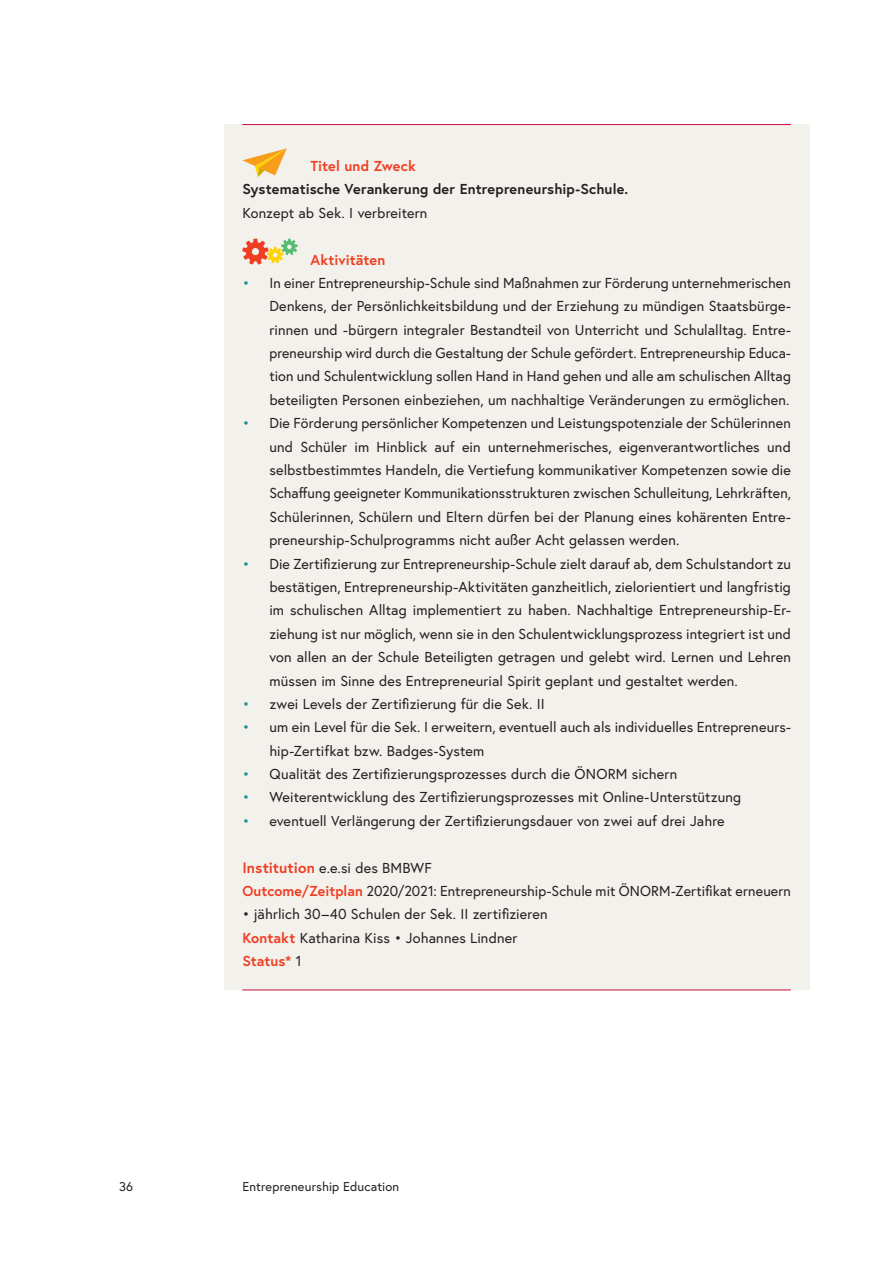
<style>
.page{position:relative;width:893px;height:1263px;background:#fff}
.page>*{position:absolute;margin:0;border:0;box-sizing:border-box;transform-origin:0 0}
.TExt_ohne_Abstand{font:14.4px/23.4px "Europa Austria";letter-spacing:.01em;color:#231f20;text-align:justify}
.Text_head_black{font:700 14.4px "Europa Austria";letter-spacing:.01em;color:#231f20}
.Text_head_black-2{font:14.4px "Europa Austria";letter-spacing:.01em;color:#231f20}
.H3_fett_kästchen{font:700 14.4px "Europa Austria";letter-spacing:.005em;color:#ef3e22}
.TExt_ohne_Abstand-2{font:700 14.4px "Europa Austria";letter-spacing:.005em;color:#ef3e22}
.t1{font:12.75px "Europa Austria";letter-spacing:.01em;color:#231f20}
.s1{color:#228c97}
.s2{font-weight:700;font-size:15px;color:#ef3e22}
.s3{font-weight:700;color:#ef3e22}
.s4{font-weight:400;color:#231f20}
</style>
<div class="page">
<div style="left:224px;top:124px;width:585px;height:865px;background:#f2f1ec"></div>
<hr style="left:242px;top:124px;width:549px;height:1px;background:#cd0d40">
<hr style="left:242px;top:989px;width:549px;height:1px;background:#cd0d40">
<svg style="left:242px;top:148px;width:45px;height:29px"></svg>
<svg style="left:242px;top:239px;width:56px;height:25px"></svg>
<h3 class="H3_fett_kästchen" style="left:310px;top:156px;width:107px">Titel und Zweck</h3>
<p class="Text_head_black" style="left:242px;top:179px;width:387px">Systematische Verankerung der Entrepreneurship-Schule.</p>
<p class="Text_head_black-2" style="left:242px;top:203px;width:187px">Konzept ab Sek. I verbreitern</p>
<h3 class="H3_fett_kästchen" style="left:310px;top:250px;width:77px">Aktivitäten</h3>
<p class="TExt_ohne_Abstand" style="left:269px;top:271px;width:523px;text-indent:-27px"><span class="s1">•</span> In einer Entrepreneurship-Schule sind Maßnahmen zur Förderung unternehmerischen Denkens, der Persönlichkeitsbildung und der Erziehung zu mündigen Staatsbürge&shy;rinnen und -bürgern integraler Bestandteil von Unterricht und Schulalltag. Entre&shy;preneurship wird durch die Gestaltung der Schule gefördert. Entrepreneurship Educa&shy;tion und Schulentwicklung sollen Hand in Hand gehen und alle am schulischen Alltag beteiligten Personen einbeziehen, um nachhaltige Veränderungen zu ermöglichen.</p>
<p class="TExt_ohne_Abstand" style="left:269px;top:411px;width:523px;text-indent:-27px"><span class="s1">•</span> Die Förderung persönlicher Kompetenzen und Leistungspotenziale der Schülerinnen und Schüler im Hinblick auf ein unternehmerisches, eigenverantwortliches und selbstbestimmtes Handeln, die Vertiefung kommunikativer Kompetenzen sowie die Schaffung geeigneter Kommunikationsstrukturen zwischen Schulleitung, Lehrkräften, Schülerinnen, Schülern und Eltern dürfen bei der Planung eines kohärenten Entre&shy;preneurship-Schulprogramms nicht außer Acht gelassen werden.</p>
<p class="TExt_ohne_Abstand" style="left:269px;top:551px;width:523px;text-indent:-27px"><span class="s1">•</span> Die Zertifizierung zur Entrepreneurship-Schule zielt darauf ab, dem Schulstandort zu bestätigen, Entrepreneurship-Aktivitäten ganzheitlich, zielorientiert und langfristig im schulischen Alltag implementiert zu haben. Nachhaltige Entrepreneurship-Er&shy;ziehung ist nur möglich, wenn sie in den Schulentwicklungsprozess integriert ist und von allen an der Schule Beteiligten getragen und gelebt wird. Lernen und Lehren müssen im Sinne des Entrepreneurial Spirit geplant und gestaltet werden.</p>
<p class="TExt_ohne_Abstand" style="left:242px;top:692px;width:304px"><span class="s1">•</span> zwei Levels der Zertifizierung für die Sek. II</p>
<p class="TExt_ohne_Abstand" style="left:269px;top:715px;width:523px;text-indent:-27px"><span class="s1">•</span> um ein Level für die Sek. I erweitern, eventuell auch als individuelles Entrepreneurs&shy;hip-Zertifkat bzw. Badges-System</p>
<p class="TExt_ohne_Abstand" style="left:242px;top:762px;width:436px"><span class="s1">•</span> Qualität des Zertifizierungsprozesses durch die ÖNORM sichern</p>
<p class="TExt_ohne_Abstand" style="left:242px;top:785px;width:500px"><span class="s1">•</span> Weiterentwicklung des Zertifizierungsprozesses mit Online-Unterstützung</p>
<p class="TExt_ohne_Abstand" style="left:242px;top:809px;width:484px"><span class="s1">•</span> eventuell Verlängerung der Zertifizierungsdauer von zwei auf drei Jahre</p>
<p class="TExt_ohne_Abstand" style="left:242px;top:856px;width:191px"><span class="s2">Institution</span> e.e.si des BMBWF</p>
<p class="TExt_ohne_Abstand" style="left:242px;top:879px;width:550px"><span class="s3">Outcome/Zeitplan</span> 2020/2021: Entrepreneurship-Schule mit ÖNORM-Zertifikat erneuern</p>
<p class="TExt_ohne_Abstand" style="left:242px;top:902px;width:307px">• jährlich 30–40 Schulen der Sek. II zertifizieren</p>
<p class="TExt_ohne_Abstand" style="left:242px;top:926px;width:276px"><span class="s3">Kontakt</span> Katharina Kiss • Johannes Lindner</p>
<p class="TExt_ohne_Abstand-2" style="left:242px;top:951px;width:61px">Status* <span class="s4">1</span></p>
<p class="t1" style="left:119px;top:1178px;width:16px">36</p>
<p class="t1" style="left:242px;top:1178px;width:158px">Entrepreneurship Education</p>
</div>
